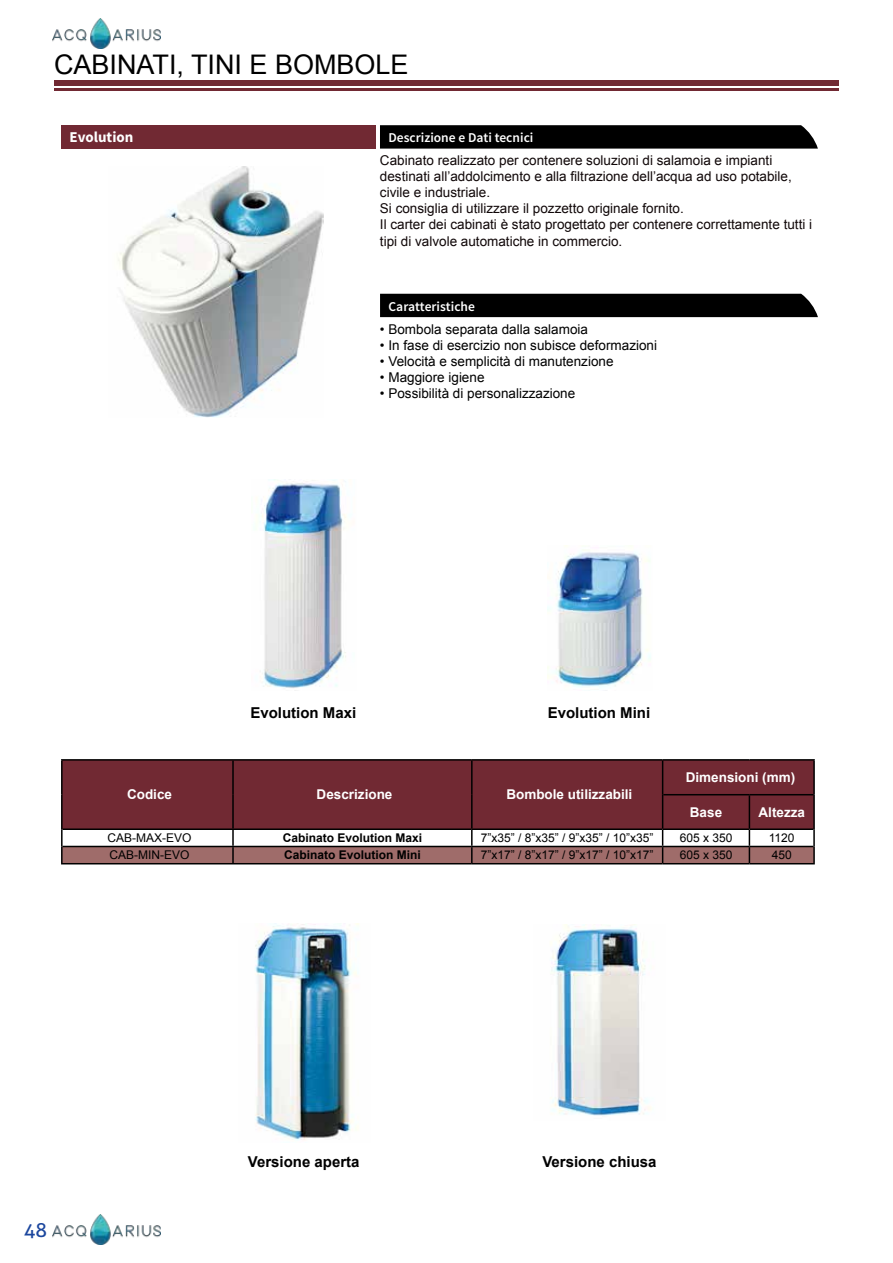
<style>
.page{position:relative;width:893px;height:1263px;background:#fff}
.page>*{position:absolute;margin:0;border:0;box-sizing:border-box;transform-origin:0 0}
.t1{font:27px "Arial";color:#000}
.t2{font:19.5px "Aller";color:#1c479e}
.t3{font:700 15px "Arial";color:#000}
.t4{font:700 15px "Source Sans Pro";color:#fff}
.t5{font:13.5px/16.2px "Arial";color:#100708}
.t6{font:13.5px "Arial";color:#000101}
.t7{font:700 13.5px "Arial";color:#fff}
.t8{font:600 13.5px "Source Sans Pro";color:#fff}
.t9{font:12px "Arial";color:#000}
.t10{font:700 12px "Arial";color:#000}
</style>
<div class="page">
<div style="left:54px;top:81px;width:785px;height:5px;background:#712933"></div>
<hr style="left:54px;top:89px;width:785px;height:2px;background:#712933">
<img style="left:53px;top:19px;width:107px;height:29px">
<img style="left:53px;top:1215px;width:107px;height:29px">
<svg style="left:380px;top:125px;width:438px;height:24px;background:#090909"></svg>
<div style="left:61px;top:125px;width:315px;height:24px;background:#712933"></div>
<img style="left:118px;top:166px;width:205px;height:252px">
<div style="left:380px;top:294px;width:438px;height:23px;background:#000"></div>
<div style="left:63px;top:761px;width:750px;height:67px;background:#712933"></div>
<hr style="left:61px;top:759px;width:172px;height:2px;background:#000">
<hr style="left:233px;top:759px;width:239px;height:2px;background:#000">
<hr style="left:472px;top:759px;width:191px;height:2px;background:#000">
<hr style="left:61px;top:761px;width:2px;height:34px;background:#000">
<hr style="left:232px;top:761px;width:2px;height:34px;background:#000">
<hr style="left:471px;top:761px;width:2px;height:34px;background:#000">
<hr style="left:61px;top:795px;width:2px;height:34px;background:#000">
<hr style="left:232px;top:795px;width:2px;height:33px;background:#000">
<hr style="left:471px;top:795px;width:2px;height:33px;background:#000">
<hr style="left:663px;top:759px;width:86px;height:2px;background:#000">
<hr style="left:749px;top:759px;width:66px;height:2px;background:#000">
<hr style="left:662px;top:761px;width:1px;height:34px;background:#000">
<hr style="left:813px;top:761px;width:2px;height:34px;background:#000">
<hr style="left:663px;top:794px;width:86px;height:1px;background:#000">
<hr style="left:749px;top:794px;width:64px;height:1px;background:#000">
<hr style="left:662px;top:795px;width:1px;height:33px;background:#000">
<hr style="left:749px;top:795px;width:1px;height:33px;background:#000">
<hr style="left:813px;top:795px;width:2px;height:34px;background:#000">
<hr style="left:63px;top:828px;width:170px;height:2px;background:#000">
<hr style="left:233px;top:828px;width:239px;height:2px;background:#000">
<hr style="left:472px;top:828px;width:191px;height:2px;background:#000">
<hr style="left:663px;top:828px;width:86px;height:2px;background:#000">
<hr style="left:749px;top:828px;width:64px;height:2px;background:#000">
<svg style="left:61px;top:829px;width:754px;height:35px"></svg>
<img style="left:256px;top:479px;width:90px;height:212px">
<img style="left:255px;top:924px;width:104px;height:216px">
<img style="left:551px;top:925px;width:100px;height:191px">
<img style="left:547px;top:545px;width:104px;height:144px">
<h1 class="t1" style="left:54px;top:47px;width:356px">CABINATI, TINI E BOMBOLE</h1>
<p class="t4" style="left:70px;top:127px;width:65px">Evolution</p>
<p class="t8" style="left:388px;top:129px;width:146px">Descrizione e Dati tecnici</p>
<p class="t5" style="left:380px;top:152px;width:434px">Cabinato realizzato per contenere soluzioni di salamoia e impianti destinati all’addolcimento e alla filtrazione dell’acqua ad uso potabile, civile e industriale.<br>Si consiglia di utilizzare il pozzetto originale fornito.<br>Il carter dei cabinati è stato progettato per contenere correttamente tutti i tipi di valvole automatiche in commercio.</p>
<p class="t8" style="left:389px;top:297px;width:88px">Caratteristiche</p>
<p class="t6" style="left:380px;top:320px;width:210px">• Bombola separata dalla salamoia</p>
<p class="t6" style="left:380px;top:336px;width:279px">• In fase di esercizio non subisce deformazioni</p>
<p class="t6" style="left:380px;top:352px;width:235px">• Velocità e semplicità di manutenzione</p>
<p class="t6" style="left:380px;top:369px;width:106px">• Maggiore igiene</p>
<p class="t6" style="left:380px;top:385px;width:197px">• Possibilità di personalizzazione</p>
<p class="t3" style="left:250px;top:703px;width:107px">Evolution Maxi</p>
<p class="t3" style="left:548px;top:703px;width:104px">Evolution Mini</p>
<p class="t7" style="left:127px;top:786px;width:47px">Codice</p>
<p class="t7" style="left:317px;top:786px;width:77px">Descrizione</p>
<p class="t7" style="left:506px;top:786px;width:128px">Bombole utilizzabili</p>
<p class="t7" style="left:686px;top:768px;width:111px">Dimensioni (mm)</p>
<p class="t7" style="left:690px;top:803px;width:34px">Base</p>
<p class="t7" style="left:758px;top:803px;width:48px">Altezza</p>
<p class="t9" style="left:108px;top:830px;width:86px">CAB-MAX-EVO</p>
<p class="t10" style="left:283px;top:830px;width:141px">Cabinato Evolution Maxi</p>
<p class="t9" style="left:481px;top:830px;width:174px">7”x35” / 8”x35” / 9”x35” / 10”x35”</p>
<p class="t9" style="left:680px;top:830px;width:54px">605 x 350</p>
<p class="t9" style="left:769px;top:830px;width:27px">1120</p>
<p class="t9" style="left:110px;top:847px;width:82px">CAB-MIN-EVO</p>
<p class="t10" style="left:284px;top:847px;width:138px">Cabinato Evolution Mini</p>
<p class="t9" style="left:481px;top:847px;width:174px">7”x17” / 8”x17” / 9”x17” / 10”x17”</p>
<p class="t9" style="left:680px;top:847px;width:54px">605 x 350</p>
<p class="t9" style="left:772px;top:847px;width:22px">450</p>
<h2 class="t2" style="left:24px;top:1218px;width:25px">48</h2>
<p class="t3" style="left:248px;top:1152px;width:113px">Versione aperta</p>
<p class="t3" style="left:542px;top:1152px;width:116px">Versione chiusa</p>
</div>
